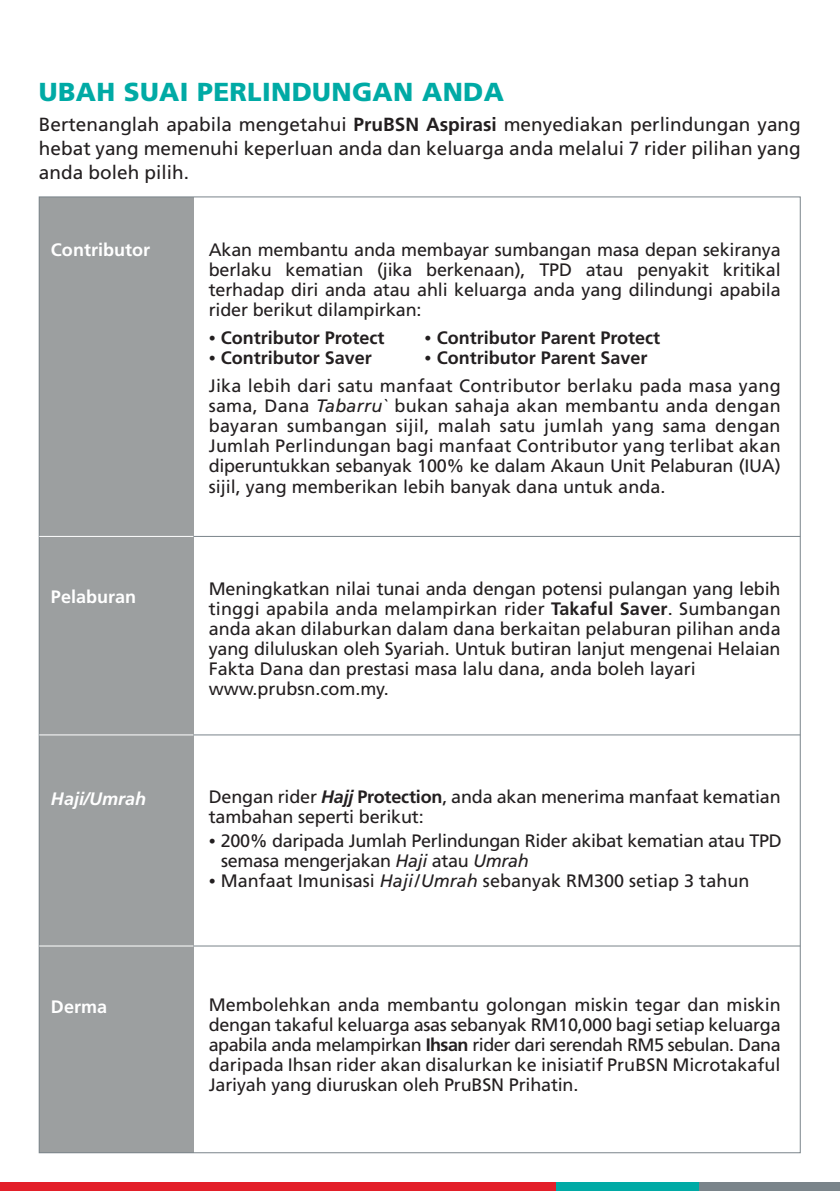
<style>
.page{position:relative;width:840px;height:1191px;background:#fff}
.page>*{position:absolute;margin:0;border:0;box-sizing:border-box;transform-origin:0 0}
.t1{font:900 26px "Frutiger";letter-spacing:.015em;color:#00aaa5}
.t2{font:19px/24px "Frutiger";color:#231f20;text-align:justify}
.t3{font:18px/20px "Frutiger";letter-spacing:-.01em;color:#231f20;text-align:justify}
.t4{font:18px/28px "Frutiger";letter-spacing:.015em;color:#231f20}
.t5{font:700 18px "Frutiger";color:#231f20}
.t6{font:700 18px "Frutiger";color:#fff}
.t7{font:italic 700 18px "Frutiger";color:#fff}
.s1{font-weight:700}
.s2{font-weight:400;font-size:14px}
.s3{font-size:14px}
.s4{font-style:italic}
.s5{font-weight:700;font-style:italic}
</style>
<div class="page">
<div style="left:0;top:1182px;width:556px;height:9px;background:#e31f29"></div>
<div style="left:690px;top:1182px;width:149px;height:9px;background:#7a848a"></div>
<div style="left:555px;top:1182px;width:142px;height:9px;background:#00aaa5"></div>
<div style="left:39px;top:197px;width:154px;height:955px;background:#9c9fa0"></div>
<hr style="left:39px;top:536px;width:154px;height:1px;background:#fff">
<hr style="left:193px;top:536px;width:606px;height:1px;background:#7a848a">
<hr style="left:39px;top:734px;width:154px;height:1px;background:#fff">
<hr style="left:193px;top:734px;width:606px;height:1px;background:#7a848a">
<hr style="left:39px;top:945px;width:154px;height:1px;background:#fff">
<hr style="left:193px;top:945px;width:606px;height:1px;background:#7a848a">
<h1 class="t1" style="left:39px;top:76px;width:466px">UBAH SUAI PERLINDUNGAN ANDA</h1>
<p class="t2" style="left:39px;top:113px;width:763px">Bertenanglah apabila mengetahui <span class="s1">PruBSN Aspirasi</span> menyediakan perlindungan yang hebat yang memenuhi keperluan anda dan keluarga anda melalui 7 rider pilihan yang anda boleh pilih.</p>
<p class="t6" style="left:51px;top:239px;width:100px">Contributor</p>
<p class="t3" style="left:208px;top:240px;width:573px">Akan membantu anda membayar sumbangan masa depan sekiranya berlaku kematian (jika berkenaan), TPD atau penyakit kritikal terhadap diri anda atau ahli keluarga anda yang dilindungi apabila rider berikut dilampirkan:</p>
<p class="t5" style="left:208px;top:327px;width:177px"><span class="s2">•</span> Contributor Protect</p>
<p class="t5" style="left:424px;top:327px;width:237px"><span class="s2">•</span> Contributor Parent Protect</p>
<p class="t5" style="left:208px;top:347px;width:165px"><span class="s2">•</span> Contributor Saver</p>
<p class="t4" style="left:208px;top:344px;width:573px;text-indent:216px"><span class="s3">•</span> <span class="s1">Contributor Parent Saver<br></span>Jika lebih dari satu manfaat Contributor berlaku pada masa yang</p>
<p class="t3" style="left:208px;top:396px;width:573px">sama, Dana <span class="s4">Tabarru`</span> bukan sahaja akan membantu anda dengan bayaran sumbangan sijil, malah satu jumlah yang sama dengan Jumlah Perlindungan bagi manfaat Contributor yang terlibat akan diperuntukkan sebanyak 100% ke dalam Akaun Unit Pelaburan (IUA) sijil, yang memberikan lebih banyak dana untuk anda.</p>
<p class="t6" style="left:51px;top:586px;width:87px">Pelaburan</p>
<p class="t3" style="left:208px;top:578px;width:573px;text-align:left">Meningkatkan nilai tunai anda dengan potensi pulangan yang lebih tinggi apabila anda melampirkan rider <span class="s1">Takaful Saver</span>. Sumbangan anda akan dilaburkan dalam dana berkaitan pelaburan pilihan anda yang diluluskan oleh Syariah. Untuk butiran lanjut mengenai Helaian Fakta Dana dan prestasi masa lalu dana, anda boleh layari www.prubsn.com.my.</p>
<p class="t7" style="left:51px;top:788px;width:97px">Haji/Umrah</p>
<p class="t3" style="left:208px;top:787px;width:573px">Dengan rider <span class="s5">Hajj</span> <span class="s1">Protection</span>, anda akan menerima manfaat kematian tambahan seperti berikut:</p>
<p class="t3" style="left:221px;top:831px;width:562px;text-indent:-12px"><span class="s3">•</span> 200% daripada Jumlah Perlindungan Rider akibat kematian atau TPD semasa mengerjakan <span class="s4">Haji</span> atau <span class="s4">Umrah</span></p>
<p class="t3" style="left:208px;top:871px;width:542px"><span class="s3">•</span> Manfaat Imunisasi <span class="s4">Haji/Umrah</span> sebanyak RM300 setiap 3 tahun</p>
<p class="t6" style="left:51px;top:996px;width:58px">Derma</p>
<p class="t3" style="left:208px;top:995px;width:573px">Membolehkan anda membantu golongan miskin tegar dan miskin dengan takaful keluarga asas sebanyak RM10,000 bagi setiap keluarga apabila anda melampirkan <span class="s1">Ihsan</span> rider dari serendah RM5 sebulan. Dana daripada Ihsan rider akan disalurkan ke inisiatif PruBSN Microtakaful Jariyah yang diuruskan oleh PruBSN Prihatin.</p>
</div>
